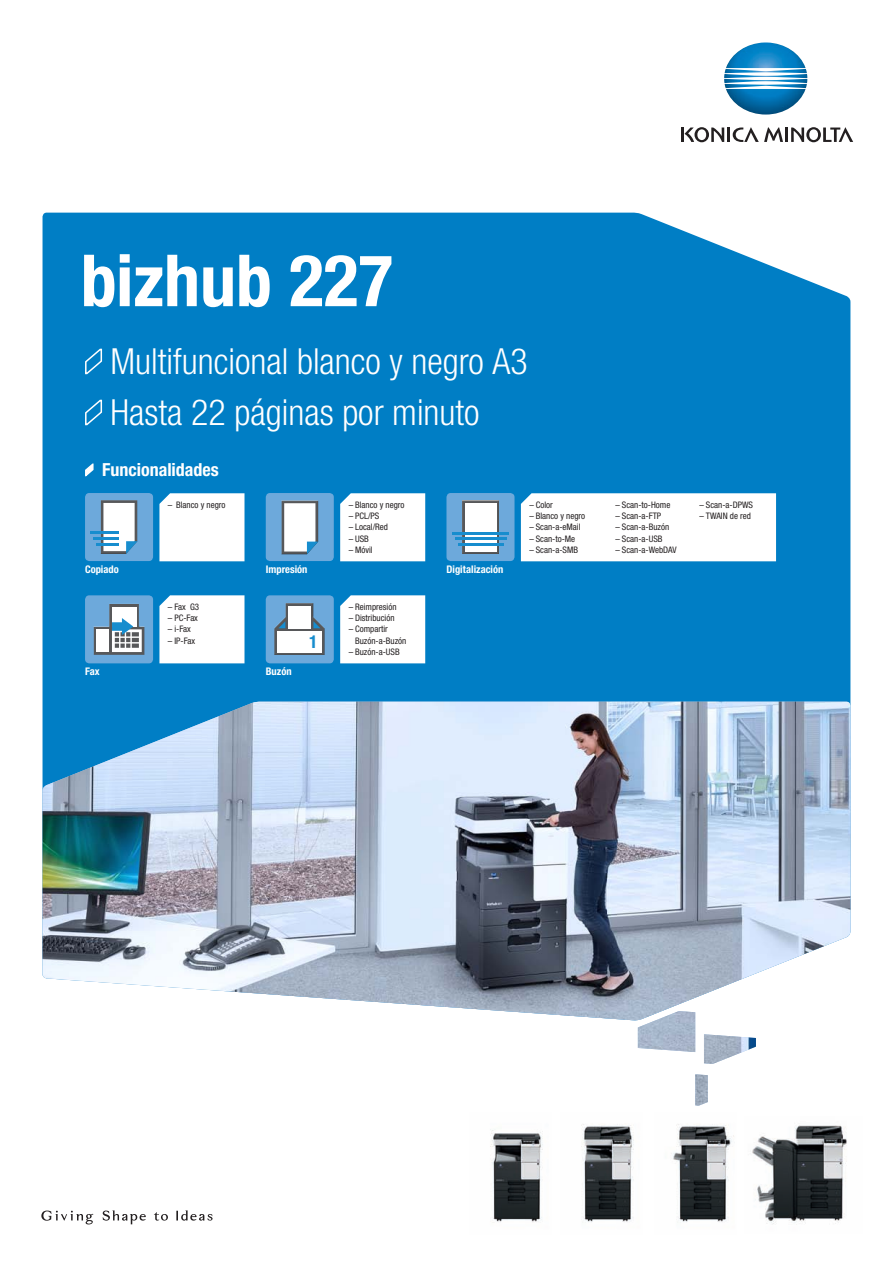
<style>
.page{position:relative;width:893px;height:1263px;background:#fff}
.page>*{position:absolute;margin:0;border:0;box-sizing:border-box;transform-origin:0 0}
.t1{font:700 condensed 72px "Helvetica Neue LTW1 G";color:#fff}
.t2{font:300 condensed 36px/51px "Helvetica Neue LTW1 G";color:#fff}
.t3{font:700 condensed 18px "Helvetica Neue LTW1 G";color:#fff}
.t4{font:700 condensed 17.85px "Helvetica Neue LTW1 G";color:#178dce}
.t5{font:700 condensed 10.5px "Helvetica Neue LTW1 G";color:#fff}
.t6{font:condensed 9px/11.1px "Helvetica Neue LTW1 G";color:#231f20}
</style>
<div class="page">
<div style="left:43px;top:213px;width:807px;height:489px;background:#007ec5"></div>
<svg style="left:84px;top:348px;width:19px;height:28px"></svg>
<svg style="left:84px;top:399px;width:19px;height:28px"></svg>
<svg style="left:84px;top:461px;width:10px;height:17px"></svg>
<img style="left:724px;top:42px;width:83px;height:73px">
<hr style="left:785px;top:128px;width:3px;height:14px;background:#231f20">
<svg style="left:791px;top:127px;width:62px;height:15px"></svg>
<svg style="left:681px;top:127px;width:102px;height:15px"></svg>
<svg style="left:103px;top:1210px;width:43px;height:14px"></svg>
<svg style="left:176px;top:1210px;width:37px;height:10px"></svg>
<svg style="left:41px;top:1210px;width:52px;height:14px"></svg>
<svg style="left:154px;top:1212px;width:14px;height:9px"></svg>
<img style="left:752px;top:1125px;width:95px;height:100px">
<img style="left:490px;top:1129px;width:53px;height:94px">
<img style="left:581px;top:1124px;width:53px;height:98px">
<img style="left:671px;top:1124px;width:63px;height:98px">
<img style="left:43px;top:702px;width:807px;height:404px">
<svg style="left:159px;top:493px;width:85px;height:68px"></svg>
<div style="left:266px;top:595px;width:68px;height:68px;background:#6da9db;border-radius:4px"></div>
<svg style="left:274px;top:603px;width:51px;height:52px"></svg>
<div style="left:288px;top:606px;width:23px;height:22px;background:#fff"></div>
<div style="left:277px;top:631px;width:45px;height:21px;background:#fff"></div>
<div style="left:266px;top:493px;width:68px;height:68px;background:#6da9db;border-radius:4px"></div>
<div style="left:446px;top:493px;width:68px;height:68px;background:#6da9db;border-radius:4px"></div>
<svg style="left:281px;top:501px;width:38px;height:54px"></svg>
<svg style="left:281px;top:500px;width:37px;height:54px;background:#ced6db"></svg>
<div style="left:85px;top:595px;width:68px;height:68px;background:#6da9db;border-radius:4px"></div>
<svg style="left:93px;top:626px;width:1px;height:29px"></svg>
<svg style="left:94px;top:604px;width:51px;height:51px"></svg>
<div style="left:85px;top:493px;width:68px;height:68px;background:#6da9db;border-radius:4px"></div>
<svg style="left:100px;top:500px;width:1px;height:54px"></svg>
<svg style="left:101px;top:500px;width:37px;height:54px;background:#c9d2d9"></svg>
<hr style="left:96px;top:543px;width:23px;height:2px;background:#178dce">
<hr style="left:94px;top:537px;width:25px;height:3px;background:#178dce">
<hr style="left:91px;top:531px;width:28px;height:3px;background:#178dce">
<div style="left:461px;top:500px;width:39px;height:55px;background:linear-gradient(to right,#57585b,#57585b)"></div>
<div style="left:465px;top:503px;width:31px;height:48px;background:#fff"></div>
<hr style="left:458px;top:543px;width:45px;height:3px;background:#178dce">
<hr style="left:455px;top:537px;width:51px;height:3px;background:#178dce">
<hr style="left:452px;top:532px;width:57px;height:2px;background:#178dce">
<svg style="left:340px;top:493px;width:85px;height:68px"></svg>
<svg style="left:340px;top:595px;width:85px;height:68px"></svg>
<svg style="left:159px;top:595px;width:85px;height:68px"></svg>
<svg style="left:521px;top:493px;width:255px;height:68px"></svg>
<h1 class="t1" style="left:81px;top:237px;width:314px">bizhub 227</h1>
<h2 class="t2" style="left:111px;top:336px;width:419px">Multifuncional blanco y negro A3<br>Hasta 22 páginas por minuto</h2>
<h3 class="t3" style="left:102px;top:459px;width:118px">Funcionalidades</h3>
<p class="t6" style="left:168px;top:499px;width:59px">– Blanco y negro</p>
<p class="t6" style="left:349px;top:499px;width:57px">– Blanco y negro</p>
<p class="t6" style="left:349px;top:511px;width:32px">– PCL/PS</p>
<p class="t6" style="left:349px;top:522px;width:41px">– Local/Red</p>
<p class="t6" style="left:349px;top:533px;width:22px">– USB</p>
<p class="t6" style="left:349px;top:544px;width:26px">– Móvil</p>
<p class="t5" style="left:85px;top:563px;width:35px">Copiado</p>
<p class="t5" style="left:446px;top:563px;width:58px">Digitalización</p>
<p class="t5" style="left:266px;top:563px;width:43px">Impresión</p>
<p class="t5" style="left:85px;top:665px;width:16px">Fax</p>
<p class="t6" style="left:168px;top:602px;width:33px">– Fax G3</p>
<p class="t6" style="left:168px;top:613px;width:32px">– PC-Fax</p>
<p class="t6" style="left:168px;top:624px;width:24px">– i-Fax</p>
<p class="t6" style="left:168px;top:635px;width:29px">– IP-Fax</p>
<p class="t5" style="left:266px;top:665px;width:27px">Buzón</p>
<h3 class="t4" style="left:309px;top:631px;width:10px">1</h3>
<p class="t6" style="left:349px;top:602px;width:49px">– Reimpresión</p>
<p class="t6" style="left:349px;top:613px;width:47px">– Distribución</p>
<p class="t6" style="left:355px;top:624px;width:53px;text-indent:-6px">– Compartir<br>Buzón-a-Buzón</p>
<p class="t6" style="left:349px;top:646px;width:53px">– Buzón-a-USB</p>
<p class="t6" style="left:529px;top:499px;width:25px">– Color</p>
<p class="t6" style="left:529px;top:511px;width:57px">– Blanco y negro</p>
<p class="t6" style="left:529px;top:522px;width:53px">– Scan-a-eMail</p>
<p class="t6" style="left:529px;top:533px;width:47px">– Scan-to-Me</p>
<p class="t6" style="left:529px;top:544px;width:50px">– Scan-a-SMB</p>
<p class="t6" style="left:615px;top:499px;width:56px">– Scan-to-Home</p>
<p class="t6" style="left:615px;top:511px;width:47px">– Scan-a-FTP</p>
<p class="t6" style="left:615px;top:522px;width:55px">– Scan-a-Buzón</p>
<p class="t6" style="left:615px;top:533px;width:49px">– Scan-a-USB</p>
<p class="t6" style="left:615px;top:544px;width:63px">– Scan-a-WebDAV</p>
<p class="t6" style="left:699px;top:499px;width:55px">– Scan-a-DPWS</p>
<p class="t6" style="left:699px;top:511px;width:53px">– TWAIN de red</p>
</div>
